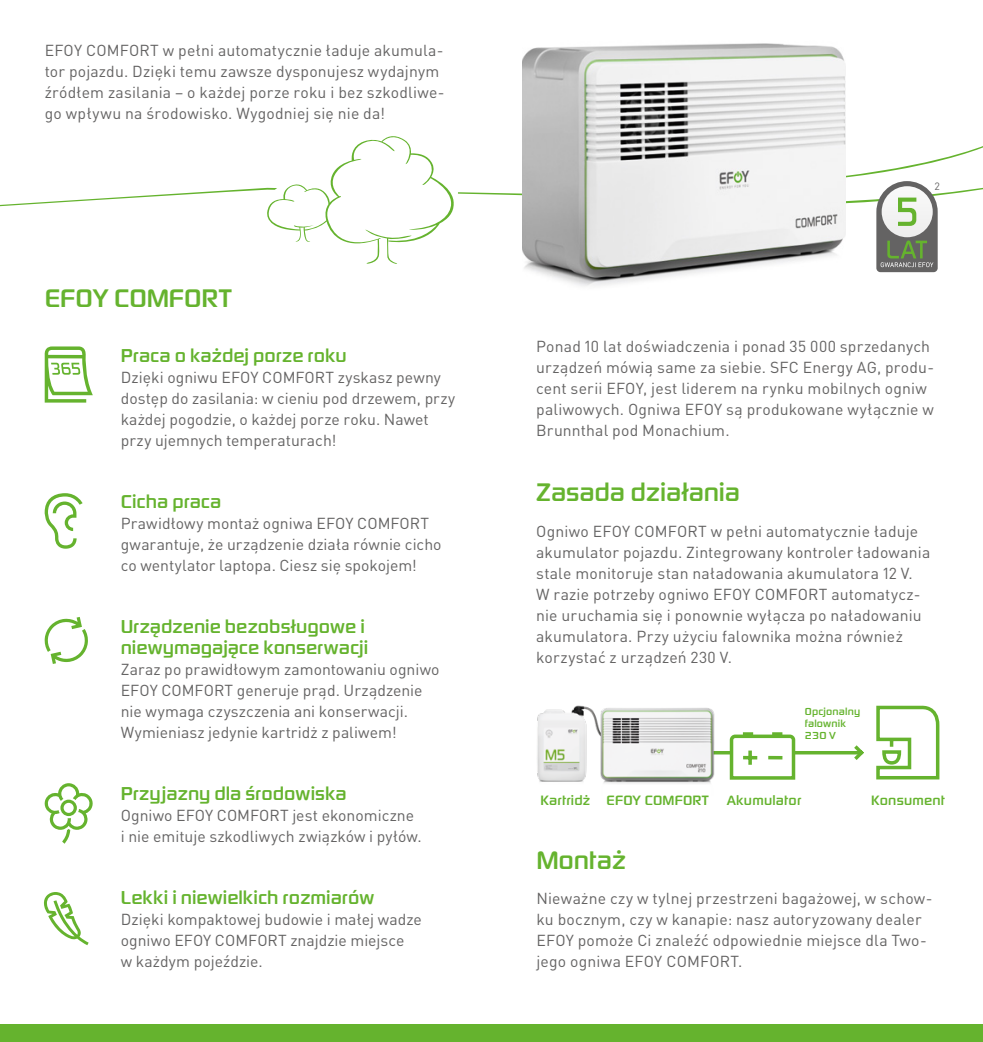
<style>
.page{position:relative;width:983px;height:1042px;background:#fff}
.page>*{position:absolute;margin:0;border:0;box-sizing:border-box;transform-origin:0 0}
.t1{font:500 26.25px "Digital Sans Now ML Pro";letter-spacing:-.005em;color:#65b32e}
.t2{font:500 19.25px/21px "Digital Sans Now ML Pro";color:#65b32e}
.t3{font:15.75px/21px "DIN Pro";letter-spacing:.01em;color:#646363}
.t4{font:500 14px "Digital Sans Now ML Pro";letter-spacing:.015em;color:#65b32e}
.t5{font:500 10.5px/12.2px "Digital Sans Now ML Pro";letter-spacing:.015em;color:#65b32e}
.t6{font:10.5px "DIN Pro";color:#646363}
</style>
<div class="page">
<div style="left:0;top:1024px;width:982px;height:18px;background:#65b32e"></div>
<svg style="left:730px;top:705px;width:210px;height:75px"></svg>
<img style="left:537px;top:705px;width:193px;height:79px">
<svg style="left:44px;top:892px;width:45px;height:53px"></svg>
<svg style="left:0;top:81px;width:982px;height:189px"></svg>
<svg style="left:44px;top:346px;width:49px;height:57px"></svg>
<svg style="left:44px;top:493px;width:39px;height:56px"></svg>
<svg style="left:44px;top:783px;width:49px;height:60px"></svg>
<svg style="left:44px;top:617px;width:44px;height:47px"></svg>
<img style="left:522px;top:43px;width:323px;height:243px">
<svg style="left:876px;top:181px;width:61px;height:91px"></svg>
<svg style="left:263px;top:133px;width:192px;height:131px"></svg>
<p class="t3" style="left:45px;top:39px;width:401px">EFOY COMFORT w pełni automatycznie ładuje akumula&shy;tor pojazdu. Dzięki temu zawsze dysponujesz wydajnym źródłem zasilania – o każdej porze roku i bez szkodliwe&shy;go wpływu na środowisko. Wygodniej się nie da!</p>
<h1 class="t1" style="left:45px;top:283px;width:188px">EFOY COMFORT</h1>
<p class="t2" style="left:121px;top:345px;width:227px">Praca o każdej porze roku</p>
<p class="t3" style="left:121px;top:366px;width:336px">Dzięki ogniwu EFOY COMFORT zyskasz pewny dostęp do zasilania: w cieniu pod drzewem, przy każdej pogodzie, o każdej porze roku. Nawet przy ujemnych temperaturach!</p>
<p class="t2" style="left:121px;top:491px;width:102px">Cicha praca</p>
<p class="t3" style="left:121px;top:512px;width:322px">Prawidłowy montaż ogniwa EFOY COMFORT gwarantuje, że urządzenie działa równie cicho co wentylator laptopa. Ciesz się spokojem!</p>
<p class="t2" style="left:121px;top:616px;width:249px">Urządzenie bezobsługowe i niewymagające konserwacji</p>
<p class="t3" style="left:121px;top:658px;width:320px">Zaraz po prawidłowym zamontowaniu ogniwo EFOY COMFORT generuje prąd. Urządzenie nie wymaga czyszczenia ani konserwacji.<br>Wymieniasz jedynie kartridż z paliwem!</p>
<p class="t2" style="left:121px;top:783px;width:227px">Przyjazny dla środowiska</p>
<p class="t3" style="left:121px;top:804px;width:302px">Ogniwo EFOY COMFORT jest ekonomiczne i nie emituje szkodliwych związków i pyłów.</p>
<p class="t2" style="left:121px;top:887px;width:255px">Lekki i niewielkich rozmiarów</p>
<p class="t3" style="left:121px;top:908px;width:302px">Dzięki kompaktowej budowie i małej wadze ogniwo EFOY COMFORT znajdzie miejsce<br>w każdym pojeździe.</p>
<p class="t6" style="left:934px;top:179px;width:7px">2</p>
<p class="t3" style="left:536px;top:335px;width:399px">Ponad 10 lat doświadczenia i ponad 35 000 sprzedanych urządzeń mówią same za siebie. SFC Energy AG, produ&shy;cent serii EFOY, jest liderem na rynku mobilnych ogniw paliwowych. Ogniwa EFOY są produkowane wyłącznie w Brunnthal pod Monachium.</p>
<h1 class="t1" style="left:536px;top:477px;width:205px">Zasada działania</h1>
<p class="t3" style="left:536px;top:520px;width:395px">Ogniwo EFOY COMFORT w pełni automatycznie ładuje akumulator pojazdu. Zintegrowany kontroler ładowania stale monitoruje stan naładowania akumulatora 12 V.<br>W razie potrzeby ogniwo EFOY COMFORT automatycz&shy;nie uruchamia się i ponownie wyłącza po naładowaniu akumulatora. Przy użyciu falownika można również korzystać z urządzeń 230 V.</p>
<p class="t5" style="left:804px;top:705px;width:57px">Opcjonalny falownik<br>230 V</p>
<p class="t4" style="left:540px;top:792px;width:170px">Kartridż EFOY COMFORT</p>
<p class="t4" style="left:726px;top:792px;width:76px">Akumulator</p>
<p class="t4" style="left:871px;top:792px;width:75px">Konsument</p>
<h1 class="t1" style="left:536px;top:844px;width:91px">Montaż</h1>
<p class="t3" style="left:536px;top:887px;width:397px">Nieważne czy w tylnej przestrzeni bagażowej, w schow&shy;ku bocznym, czy w kanapie: nasz autoryzowany dealer EFOY pomoże Ci znaleźć odpowiednie miejsce dla Two&shy;jego ogniwa EFOY COMFORT.</p>
</div>
